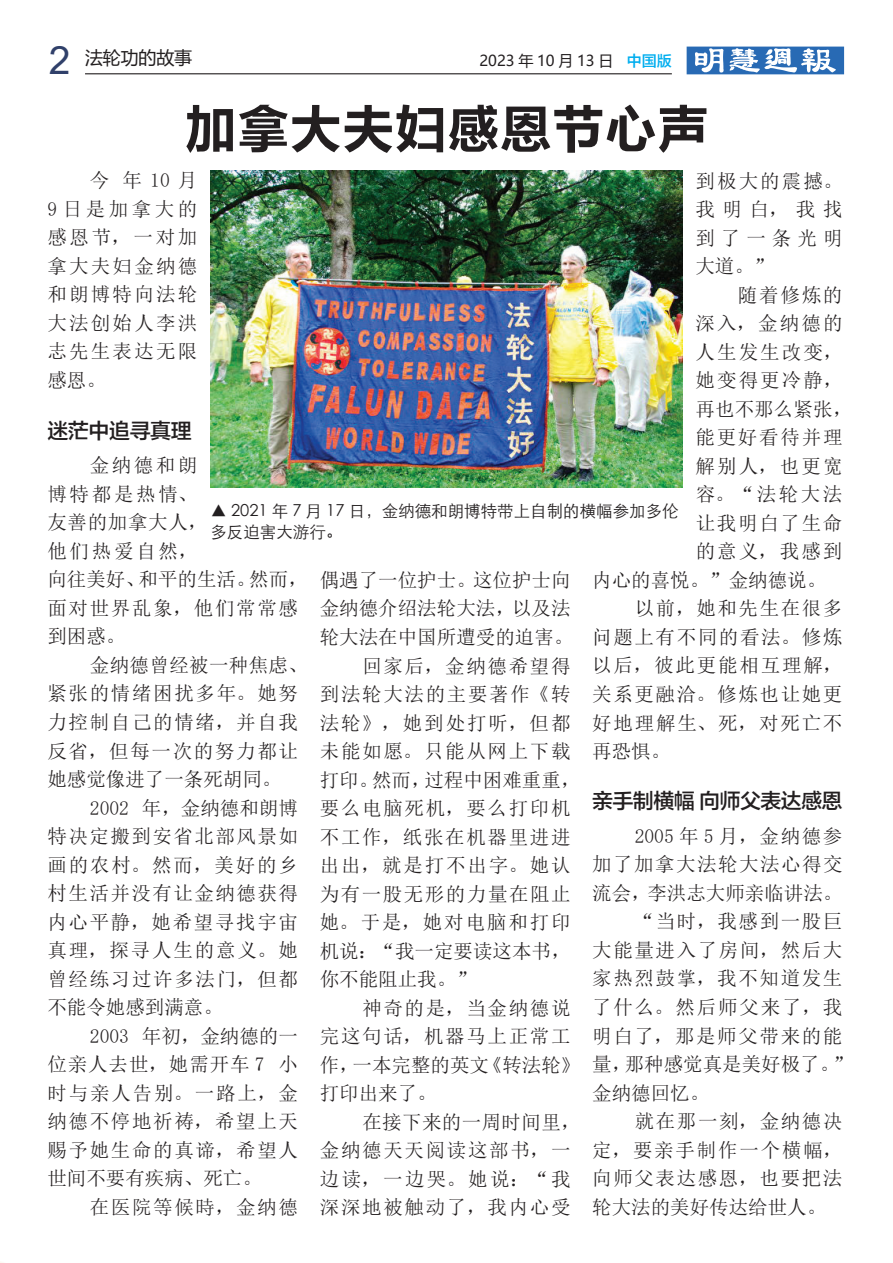
<style>
.page{position:relative;width:893px;height:1263px;background:#fff}
.page>*{position:absolute;margin:0;border:0;box-sizing:border-box;transform-origin:0 0}
.t1{font:52.5px "FZLTCHK GBK1 0";color:#231f20}
.t2{font:21px "FZLTZHK GBK1 0";letter-spacing:-.03em;color:#231f20}
.t3{font:19.5px/28.5px "N Sim Sun";letter-spacing:.085em;color:#231f20;text-align:justify}
.t4{font:19.5px "N Sim Sun";color:#231f20}
.t5{font:19.5px "N Sim Sun";letter-spacing:.04em;color:#231f20}
.t6{font:19.5px "N Sim Sun";letter-spacing:.02em;color:#231f20}
.t7{font:19.5px "N Sim Sun";letter-spacing:.005em;color:#231f20}
.t8{font:18px "Microsoft Ya Hei";letter-spacing:-.01em;color:#231f20}
.t9{font:16.5px/21px "ST Xihei";color:#231f20}
.t10{font:15px "Microsoft Ya Hei";color:#231f20}
.s1{font-family:"Arial";font-size:39px;color:#30406a}
.s2{font-family:"FZLTZHK GBK1 0";color:#00aeef}
</style>
<div class="page">
<hr style="left:85px;top:73px;width:587px;height:1px;background:#231f20">
<svg style="left:687px;top:47px;width:157px;height:27px"></svg>
<img style="left:210px;top:171px;width:473px;height:316px">
<p class="t8" style="left:49px;top:46px;width:145px"><span class="s1">2</span> 法轮功的故事</p>
<p class="t10" style="left:479px;top:50px;width:194px">2023 年 10 月 13 日 <span class="s2">中国版</span></p>
<h1 class="t1" style="left:184px;top:100px;width:526px">加拿大夫妇感恩节心声</h1>
<p class="t3" style="left:47px;top:166px;width:152px;text-indent:43px">今 年10月9日是加拿大的感恩节，一对加拿大夫妇金纳德和朗博特向法轮大法创始人李洪志先生表达无限感恩。</p>
<p class="t2" style="left:47px;top:419px;width:146px">迷茫中追寻真理</p>
<p class="t3" style="left:47px;top:451px;width:262px;text-align:left;text-indent:43px">金纳德和朗<br>博特都是热情、<br>友善的加拿大人，<br>他们热爱自然，<br>向往美好、和平的生活。然而，面对世界乱象，他们常常感到困惑。</p>
<p class="t3" style="left:47px;top:651px;width:262px;text-align:left;text-indent:43px">金纳德曾经被一种焦虑、紧张的情绪困扰多年。她努力控制自己的情绪，并自我反省，但每一次的努力都让她感觉像进了一条死胡同。</p>
<p class="t3" style="left:47px;top:793px;width:252px;text-indent:43px">2002 年，金纳德和朗博特决定搬到安省北部风景如画的农村。然而，美好的乡村生活并没有让金纳德获得内心平静，她希望寻找宇宙真理，探寻人生的意义。她曾经练习过许多法门，但都不能令她感到满意。</p>
<p class="t3" style="left:47px;top:1021px;width:252px;text-indent:43px">2003 年初，金纳德的一位亲人去世，她需开车 7 小时与亲人告别。一路上，金纳德不停地祈祷，希望上天赐予她生命的真谛，希望人世间不要有疾病、死亡。</p>
<p class="t3" style="left:90px;top:1192px;width:209px">在医院等候時，金纳德</p>
<p class="t3" style="left:695px;top:166px;width:149px">到极大的震撼。我明白，我找到了一条光明大道。”</p>
<p class="t3" style="left:738px;top:281px;width:106px">随着修炼的</p>
<p class="t3" style="left:695px;top:309px;width:149px">深入，金纳德的</p>
<p class="t3" style="left:695px;top:338px;width:149px">人生发生改变，</p>
<p class="t3" style="left:695px;top:366px;width:149px">她变得更冷静，</p>
<p class="t7" style="left:695px;top:399px;width:158px">再也不那么紧张，</p>
<p class="t3" style="left:695px;top:423px;width:149px">能更好看待并理</p>
<p class="t3" style="left:695px;top:452px;width:149px">解别人，也更宽</p>
<p class="t3" style="left:696px;top:480px;width:148px">容。“法轮大法</p>
<p class="t3" style="left:696px;top:509px;width:148px">让我明白了生命</p>
<p class="t3" style="left:696px;top:537px;width:148px">的意义，我感到</p>
<p class="t4" style="left:592px;top:570px;width:235px">内心的喜悦。”金纳德说。</p>
<p class="t3" style="left:635px;top:594px;width:209px">以前，她和先生在很多</p>
<p class="t3" style="left:592px;top:623px;width:252px">问题上有不同的看法。修炼</p>
<p class="t3" style="left:592px;top:651px;width:252px">以后，彼此更能相互理解，</p>
<p class="t3" style="left:592px;top:680px;width:252px">关系更融洽。修炼也让她更</p>
<p class="t3" style="left:592px;top:708px;width:252px">好地理解生、死，对死亡不</p>
<p class="t3" style="left:592px;top:737px;width:79px">再恐惧。</p>
<p class="t2" style="left:592px;top:789px;width:252px">亲手制横幅 向师父表达感恩</p>
<p class="t5" style="left:635px;top:826px;width:209px">2005 年 5 月，金纳德参</p>
<p class="t3" style="left:592px;top:850px;width:252px">加了加拿大法轮大法心得交</p>
<p class="t4" style="left:592px;top:883px;width:252px">流会，李洪志大师亲临讲法。</p>
<p class="t3" style="left:635px;top:907px;width:209px">“当时，我感到一股巨</p>
<p class="t3" style="left:592px;top:936px;width:252px">大能量进入了房间，然后大</p>
<p class="t3" style="left:592px;top:964px;width:252px">家热烈鼓掌，我不知道发生</p>
<p class="t3" style="left:592px;top:993px;width:252px">了什么。然后师父来了，我</p>
<p class="t3" style="left:592px;top:1021px;width:252px">明白了，那是师父带来的能</p>
<p class="t4" style="left:592px;top:1054px;width:261px">量，那种感觉真是美好极了。”</p>
<p class="t3" style="left:592px;top:1078px;width:118px">金纳德回忆。</p>
<p class="t3" style="left:635px;top:1107px;width:209px">就在那一刻，金纳德决</p>
<p class="t3" style="left:592px;top:1135px;width:252px">定，要亲手制作一个横幅，</p>
<p class="t3" style="left:592px;top:1164px;width:252px">向师父表达感恩，也要把法</p>
<p class="t4" style="left:592px;top:1197px;width:235px">轮大法的美好传达给世人。</p>
<p class="t9" style="left:210px;top:499px;width:470px">▲ 2021 年 7 月 17 日，金纳德和朗博特带上自制的横幅参加多伦多反迫害大游行。</p>
<p class="t4" style="left:320px;top:570px;width:252px">偶遇了一位护士。这位护士向</p>
<p class="t4" style="left:320px;top:599px;width:252px">金纳德介绍法轮大法，以及法</p>
<p class="t4" style="left:320px;top:627px;width:255px">轮大法在中国所遭受的迫害。</p>
<p class="t3" style="left:362px;top:651px;width:210px">回家后，金纳德希望得</p>
<p class="t3" style="left:320px;top:680px;width:252px">到法轮大法的主要著作《转</p>
<p class="t3" style="left:320px;top:708px;width:252px">法轮》，她到处打听，但都</p>
<p class="t3" style="left:320px;top:737px;width:252px">未能如愿。只能从网上下载</p>
<p class="t4" style="left:320px;top:770px;width:262px">打印。然而，过程中困难重重，</p>
<p class="t3" style="left:320px;top:794px;width:252px">要么电脑死机，要么打印机</p>
<p class="t3" style="left:320px;top:822px;width:252px">不工作，纸张在机器里进进</p>
<p class="t3" style="left:320px;top:851px;width:252px">出出，就是打不出字。她认</p>
<p class="t3" style="left:320px;top:879px;width:252px">为有一股无形的力量在阻止</p>
<p class="t3" style="left:320px;top:908px;width:252px">她。于是，她对电脑和打印</p>
<p class="t4" style="left:320px;top:941px;width:252px">机说：“我一定要读这本书，</p>
<p class="t3" style="left:320px;top:965px;width:157px">你不能阻止我。”</p>
<p class="t3" style="left:362px;top:993px;width:210px">神奇的是，当金纳德说</p>
<p class="t3" style="left:320px;top:1022px;width:252px">完这句话，机器马上正常工</p>
<p class="t4" style="left:320px;top:1055px;width:262px">作，一本完整的英文《转法轮》</p>
<p class="t3" style="left:320px;top:1079px;width:118px">打印出来了。</p>
<p class="t6" style="left:362px;top:1112px;width:220px">在接下来的一周时间里，</p>
<p class="t3" style="left:320px;top:1136px;width:252px">金纳德天天阅读这部书，一</p>
<p class="t3" style="left:320px;top:1164px;width:252px">边读，一边哭。她说：“我</p>
<p class="t3" style="left:320px;top:1193px;width:252px">深深地被触动了，我内心受</p>
</div>
